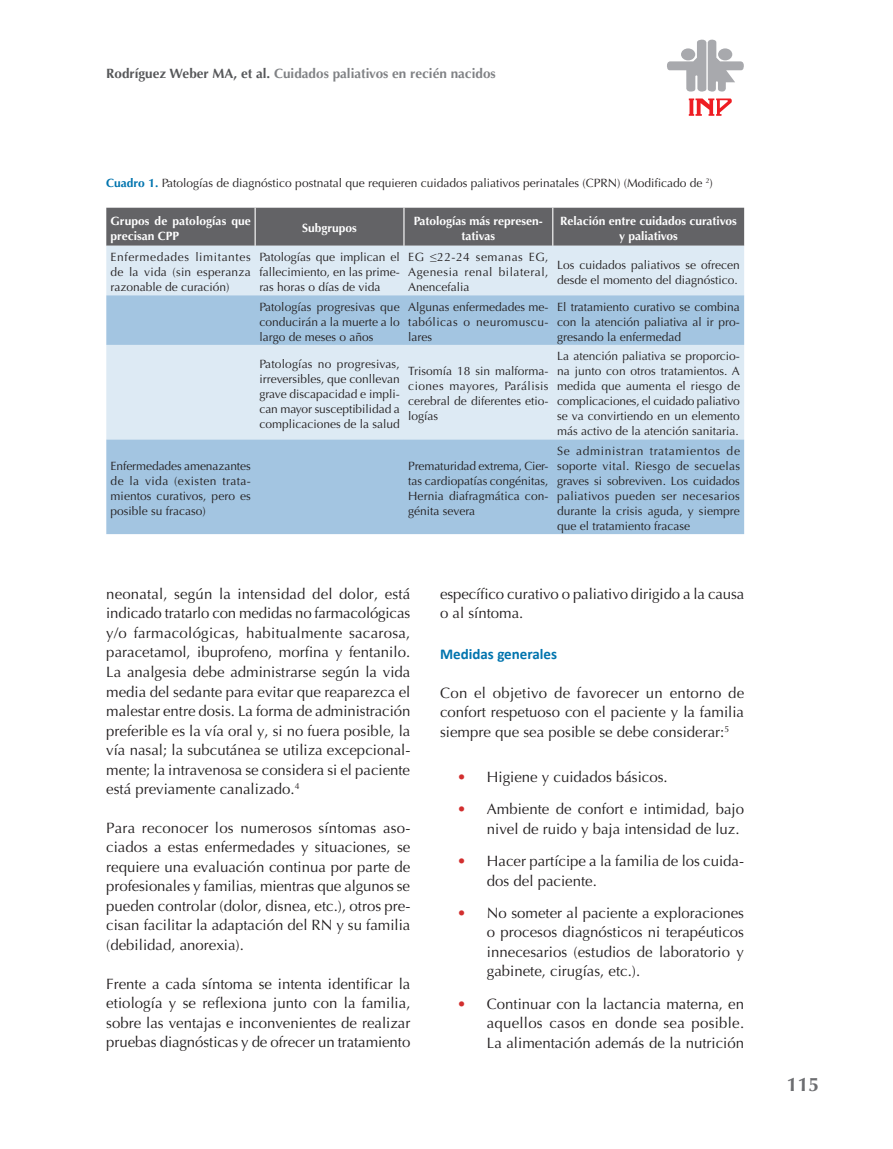
<style>
.page{position:relative;width:893px;height:1149px;background:#fff}
.page>*{position:absolute;margin:0;border:0;box-sizing:border-box;transform-origin:0 0}
.t1{font:700 19.5px "Optima";color:#6c6d70}
.t2{font:15px/19.5px "Optima";color:#231f20;text-align:justify}
.t3{font:700 15px "Calibri";color:#0074ae}
.t4{font:700 13.5px "Optima";color:#808285}
.t5{font:12px/15px "Optima";color:#231f20;text-align:justify}
.t6{font:700 12px/15px "Optima";color:#fff;text-align:center}
.s1{color:#57585a}
.s2{font-weight:700;color:#0074ae}
.s3{color:#d22e2e}
</style>
<div class="page">
<svg style="left:689px;top:98px;width:43px;height:18px"></svg>
<svg style="left:667px;top:39px;width:77px;height:53px"></svg>
<div style="left:718px;top:48px;width:14px;height:12px;background:#a8a9ad;border-radius:50%"></div>
<div style="left:106px;top:208px;width:638px;height:38px;background:#636366"></div>
<div style="left:106px;top:246px;width:638px;height:49px;background:#ddeaf4"></div>
<svg style="left:106px;top:295px;width:638px;height:239px;background:#bad3e8"></svg>
<hr style="left:255px;top:208px;width:1px;height:38px;background:#fff">
<hr style="left:403px;top:208px;width:1px;height:38px;background:#fff">
<hr style="left:552px;top:208px;width:1px;height:38px;background:#fff">
<p class="t4" style="left:106px;top:66px;width:391px"><span class="s1">Rodríguez Weber MA, et al.</span> Cuidados paliativos en recién nacidos</p>
<p class="t5" style="left:106px;top:175px;width:608px"><span class="s2">Cuadro 1.</span> Patologías de diagnóstico postnatal que requieren cuidados paliativos perinatales (CPRN) (Modificado de <sup>2</sup>)</p>
<p class="t6" style="left:111px;top:213px;width:142px;text-align:left">Grupos de patologías que precisan CPP</p>
<p class="t6" style="left:302px;top:221px;width:56px">Subgrupos</p>
<p class="t6" style="left:414px;top:213px;width:130px">Patologías más represen&shy;tativas</p>
<p class="t6" style="left:560px;top:213px;width:178px">Relación entre cuidados curativos y paliativos</p>
<p class="t5" style="left:111px;top:249px;width:142px">Enfermedades limitantes de la vida (sin esperanza razonable de curación)</p>
<p class="t5" style="left:259px;top:249px;width:142px">Patologías que implican el fallecimiento, en las prime&shy;ras horas o días de vida</p>
<p class="t5" style="left:408px;top:249px;width:142px">EG ≤22-24 semanas EG, Agenesia renal bilateral, Anencefalia</p>
<p class="t5" style="left:557px;top:257px;width:184px">Los cuidados paliativos se ofrecen desde el momento del diagnóstico.</p>
<p class="t5" style="left:259px;top:299px;width:142px">Patologías progresivas que conducirán a la muerte a lo largo de meses o años</p>
<p class="t5" style="left:408px;top:299px;width:142px">Algunas enfermedades me&shy;tabólicas o neuromuscu&shy;lares</p>
<p class="t5" style="left:557px;top:299px;width:184px">El tratamiento curativo se combina con la atención paliativa al ir pro&shy;gresando la enfermedad</p>
<p class="t5" style="left:259px;top:356px;width:142px">Patologías no progresivas, irreversibles, que conllevan grave discapacidad e impli&shy;can mayor susceptibilidad a complicaciones de la salud</p>
<p class="t5" style="left:408px;top:363px;width:142px">Trisomía 18 sin malforma&shy;ciones mayores, Parálisis cerebral de diferentes etio&shy;logías</p>
<p class="t5" style="left:557px;top:348px;width:184px">La atención paliativa se proporcio&shy;na junto con otros tratamientos. A medida que aumenta el riesgo de complicaciones, el cuidado paliativo se va convirtiendo en un elemento más activo de la atención sanitaria.</p>
<p class="t5" style="left:111px;top:458px;width:142px">Enfermedades amenazantes de la vida (existen trata&shy;mientos curativos, pero es posible su fracaso)</p>
<p class="t5" style="left:408px;top:458px;width:142px">Prematuridad extrema, Cier&shy;tas cardiopatías congénitas, Hernia diafragmática con&shy;génita severa</p>
<p class="t5" style="left:557px;top:443px;width:184px">Se administran tratamientos de soporte vital. Riesgo de secuelas graves si sobreviven. Los cuidados paliativos pueden ser necesarios durante la crisis aguda, y siempre que el tratamiento fracase</p>
<p class="t2" style="left:106px;top:584px;width:306px">neonatal, según la intensidad del dolor, está indicado tratarlo con medidas no farmacológicas y/o farmacológicas, habitualmente sacarosa, paracetamol, ibuprofeno, morfina y fentanilo.<br>La analgesia debe administrarse según la vida media del sedante para evitar que reaparezca el malestar entre dosis. La forma de administración preferible es la vía oral y, si no fuera posible, la vía nasal; la subcutánea se utiliza excepcional&shy;mente; la intravenosa se considera si el paciente está previamente canalizado.<sup>4</sup></p>
<p class="t2" style="left:106px;top:817px;width:306px">Para reconocer los numerosos síntomas aso&shy;ciados a estas enfermedades y situaciones, se requiere una evaluación continua por parte de profesionales y familias, mientras que algunos se pueden controlar (dolor, disnea, etc.), otros pre&shy;cisan facilitar la adaptación del RN y su familia (debilidad, anorexia).</p>
<p class="t2" style="left:106px;top:973px;width:306px">Frente a cada síntoma se intenta identificar la etiología y se reflexiona junto con la familia, sobre las ventajas e inconvenientes de realizar pruebas diagnósticas y de ofrecer un tratamiento</p>
<p class="t2" style="left:440px;top:584px;width:306px">específico curativo o paliativo dirigido a la causa o al síntoma.</p>
<p class="t3" style="left:440px;top:644px;width:118px">Medidas generales</p>
<p class="t2" style="left:440px;top:683px;width:306px">Con el objetivo de favorecer un entorno de confort respetuoso con el paciente y la familia siempre que sea posible se debe considerar:<sup>5</sup></p>
<p class="t2" style="left:457px;top:767px;width:212px"><span class="s3">•</span> Higiene y cuidados básicos.</p>
<p class="t2" style="left:487px;top:799px;width:259px;text-indent:-30px"><span class="s3">•</span> Ambiente de confort e intimidad, bajo nivel de ruido y baja intensidad de luz.</p>
<p class="t2" style="left:487px;top:851px;width:259px;text-indent:-30px"><span class="s3">•</span> Hacer partícipe a la familia de los cuida&shy;dos del paciente.</p>
<p class="t2" style="left:487px;top:902px;width:259px;text-indent:-30px"><span class="s3">•</span> No someter al paciente a exploraciones o procesos diagnósticos ni terapéuticos innecesarios (estudios de laboratorio y gabinete, cirugías, etc.).</p>
<p class="t2" style="left:487px;top:993px;width:259px;text-indent:-30px"><span class="s3">•</span> Continuar con la lactancia materna, en aquellos casos en donde sea posible.<br>La alimentación además de la nutrición</p>
<h1 class="t1" style="left:787px;top:1072px;width:34px">115</h1>
</div>
